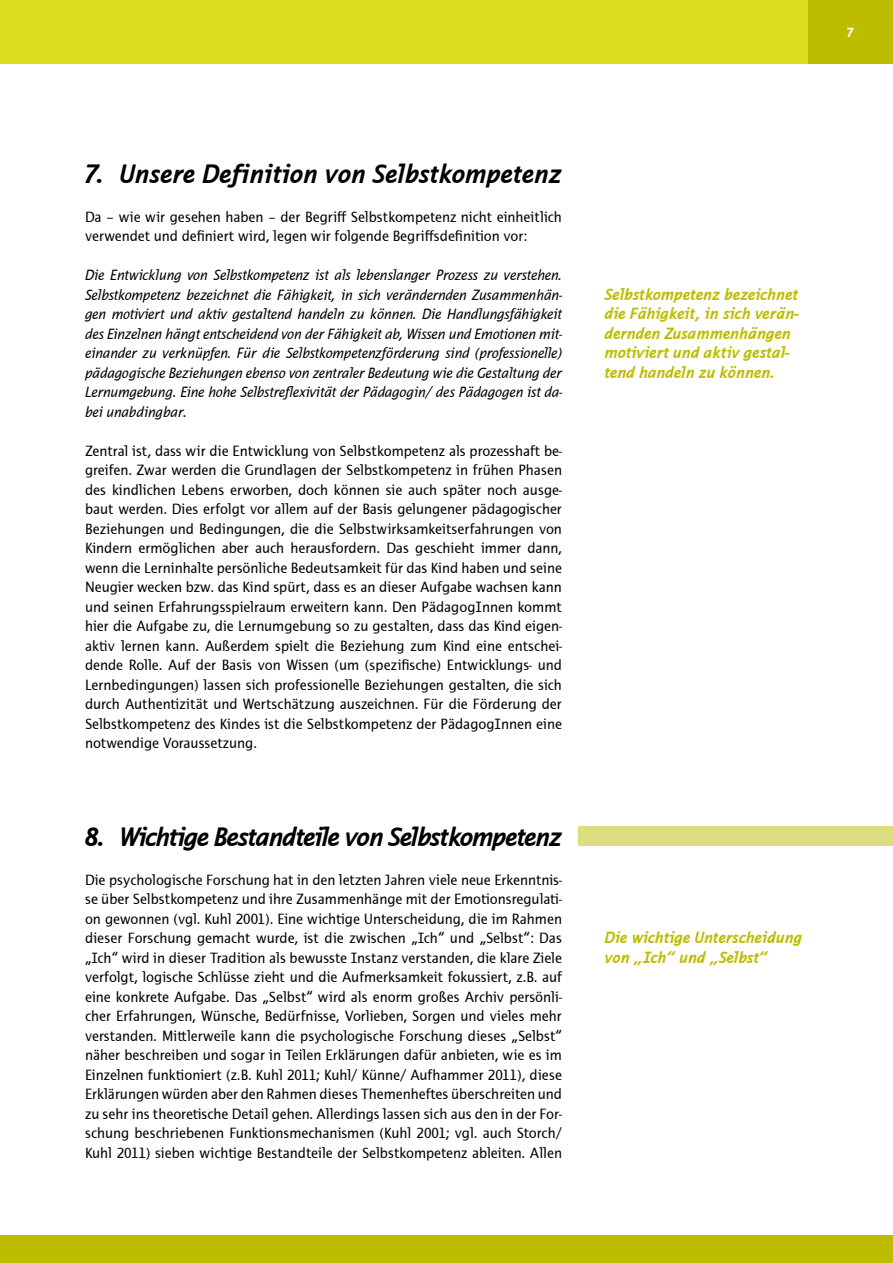
<style>
.page{position:relative;width:893px;height:1263px;background:#fff}
.page>*{position:absolute;margin:0;border:0;box-sizing:border-box;transform-origin:0 0}
.t1{font:italic 700 27px "Thordis Sans EF";letter-spacing:-.04em;color:#000}
.t2{font:italic 700 27px "Thordis Sans EF";letter-spacing:-.01em;color:#000}
.t3{font:italic 700 16.5px/19.5px "Thordis Sans EF";letter-spacing:-.015em;color:#bebc00}
.t4{font:15px/19.5px "Thordis Sans EF";color:#000;text-align:justify}
.t5{font:italic 15px/19.5px "Thordis Sans EF";color:#000;text-align:justify}
.t6{font:700 13.5px "Thordis Sans EF";color:#fff}
</style>
<div class="page">
<div style="left:0;top:1236px;width:893px;height:27px;background:#bebc00"></div>
<div style="left:0;top:0;width:893px;height:64px;background:#dedc1e"></div>
<div style="left:808px;top:0;width:85px;height:64px;background:#bebc00"></div>
<div style="left:578px;top:826px;width:315px;height:20px;background:#dedd80"></div>
<p class="t6" style="left:847px;top:25px;width:9px">7</p>
<h1 class="t2" style="left:85px;top:159px;width:478px">7. Unsere Definition von Selbstkompetenz</h1>
<p class="t4" style="left:85px;top:207px;width:478px">Da – wie wir gesehen haben – der Begriff Selbstkompetenz nicht einheitlich verwendet und definiert wird, legen wir folgende Begriffsdefinition vor:</p>
<p class="t5" style="left:85px;top:265px;width:479px">Die Entwicklung von Selbstkompetenz ist als lebenslanger Prozess zu verstehen.<br>Selbstkompetenz bezeichnet die Fähigkeit, in sich verändernden Zusammenhän&shy;gen motiviert und aktiv gestaltend handeln zu können. Die Handlungsfähigkeit des Einzelnen hängt entscheidend von der Fähigkeit ab, Wissen und Emotionen mit&shy;einander zu verknüpfen. Für die Selbstkompetenzförderung sind (professionelle) pädagogische Beziehungen ebenso von zentraler Bedeutung wie die Gestaltung der Lernumgebung. Eine hohe Selbstreflexivität der Pädagogin/ des Pädagogen ist da&shy;bei unabdingbar.</p>
<p class="t4" style="left:85px;top:441px;width:479px">Zentral ist, dass wir die Entwicklung von Selbstkompetenz als prozesshaft be&shy;greifen. Zwar werden die Grundlagen der Selbstkompetenz in frühen Phasen des kindlichen Lebens erworben, doch können sie auch später noch ausge&shy;baut werden. Dies erfolgt vor allem auf der Basis gelungener pädagogischer Beziehungen und Bedingungen, die die Selbstwirksamkeitserfahrungen von Kindern ermöglichen aber auch herausfordern. Das geschieht immer dann, wenn die Lerninhalte persönliche Bedeutsamkeit für das Kind haben und seine Neugier wecken bzw. das Kind spürt, dass es an dieser Aufgabe wachsen kann und seinen Erfahrungsspielraum erweitern kann. Den PädagogInnen kommt hier die Aufgabe zu, die Lernumgebung so zu gestalten, dass das Kind eigen&shy;aktiv lernen kann. Außerdem spielt die Beziehung zum Kind eine entschei&shy;dende Rolle. Auf der Basis von Wissen (um (spezifische) Entwicklungs- und Lernbedingungen) lassen sich professionelle Beziehungen gestalten, die sich durch Authentizität und Wertschätzung auszeichnen. Für die Förderung der Selbstkompetenz des Kindes ist die Selbstkompetenz der PädagogInnen eine notwendige Voraussetzung.</p>
<h1 class="t1" style="left:85px;top:822px;width:478px">8. Wichtige Bestandteile von Selbstkompetenz</h1>
<p class="t4" style="left:85px;top:870px;width:479px">Die psychologische Forschung hat in den letzten Jahren viele neue Erkenntnis&shy;se über Selbstkompetenz und ihre Zusammenhänge mit der Emotionsregulati&shy;on gewonnen (vgl. Kuhl 2001). Eine wichtige Unterscheidung, die im Rahmen dieser Forschung gemacht wurde, ist die zwischen „Ich“ und „Selbst“: Das „Ich“ wird in dieser Tradition als bewusste Instanz verstanden, die klare Ziele verfolgt, logische Schlüsse zieht und die Aufmerksamkeit fokussiert, z.B. auf eine konkrete Aufgabe. Das „Selbst“ wird als enorm großes Archiv persönli&shy;cher Erfahrungen, Wünsche, Bedürfnisse, Vorlieben, Sorgen und vieles mehr verstanden. Mittlerweile kann die psychologische Forschung dieses „Selbst“ näher beschreiben und sogar in Teilen Erklärungen dafür anbieten, wie es im Einzelnen funktioniert (z.B. Kuhl 2011; Kuhl/ Künne/ Aufhammer 2011), diese Erklärungen würden aber den Rahmen dieses Themenheftes überschreiten und zu sehr ins theoretische Detail gehen. Allerdings lassen sich aus den in der For&shy;schung beschriebenen Funktionsmechanismen (Kuhl 2001; vgl. auch Storch/ Kuhl 2011) sieben wichtige Bestandteile der Selbstkompetenz ableiten. Allen</p>
<p class="t3" style="left:604px;top:284px;width:196px">Selbstkompetenz bezeichnet die Fähigkeit, in sich verän&shy;dernden Zusammenhängen motiviert und aktiv gestal&shy;tend handeln zu können.</p>
<p class="t3" style="left:604px;top:928px;width:199px">Die wichtige Unterscheidung von „Ich“ und „Selbst“</p>
</div>
